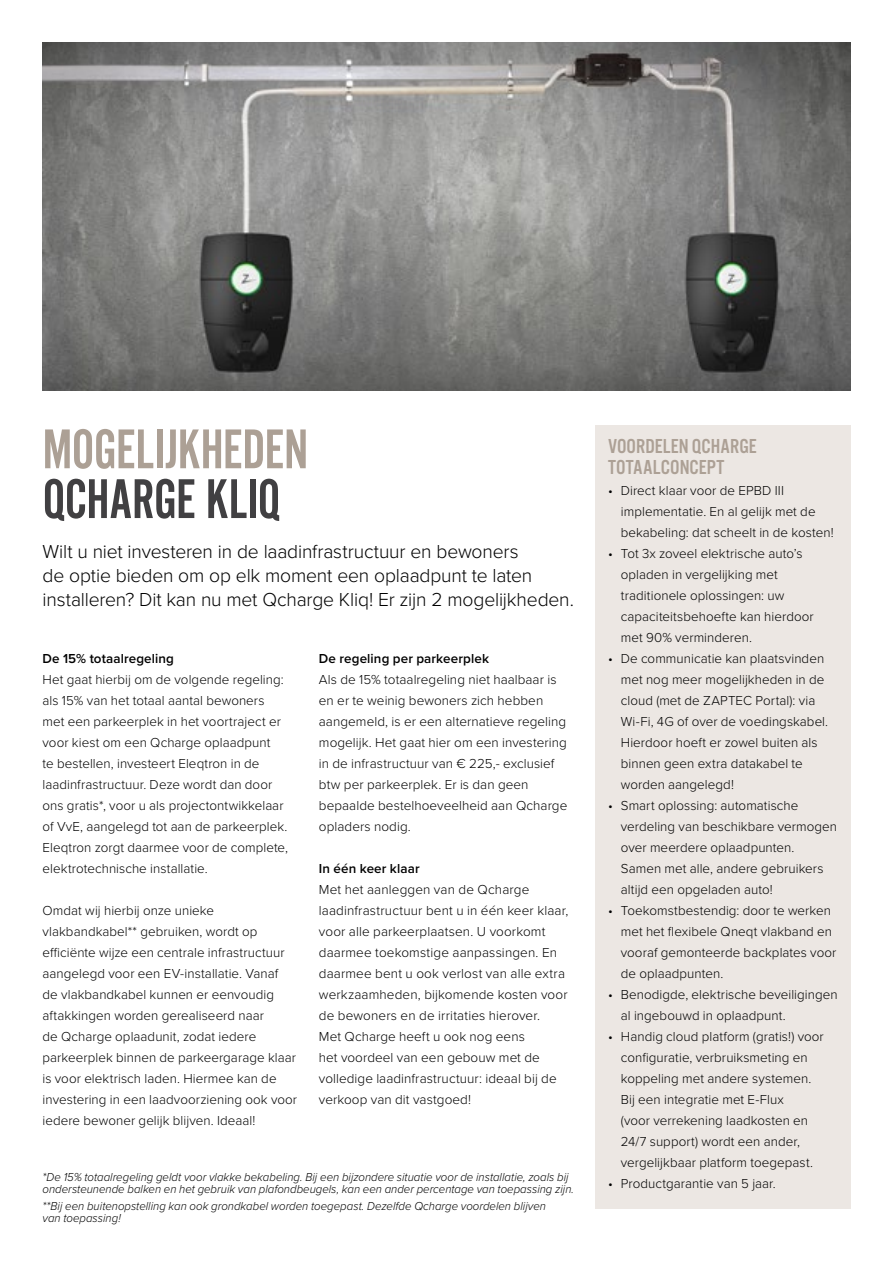
<style>
.page{position:relative;width:893px;height:1263px;background:#fff}
.page>*{position:absolute;margin:0;border:0;box-sizing:border-box;transform-origin:0 0}
.t1{font:58.2px "Alternate Gothic Com No 2";letter-spacing:-.01em;color:#aca095}
.t2{font:58.2px "Alternate Gothic Com No 2";letter-spacing:-.01em;color:#414042}
.t3{font:21px/21px "Alternate Got No 3 D";letter-spacing:.005em;color:#aca095}
.t4{font:300 19.5px/24px "Proxima Nova";letter-spacing:-.01em;color:#000}
.t5{font:300 13.5px/21px "Proxima Nova";letter-spacing:.005em;color:#000}
.t6{font:600 13.5px "Proxima Nova";letter-spacing:.01em;color:#000}
.t7{font:italic 300 12px/12px "Proxima Nova";color:#000;scale:.95 1}
</style>
<div class="page">
<img style="left:43px;top:43px;width:807px;height:347px">
<div style="left:595px;top:425px;width:255px;height:784px;background:#ece7e3"></div>
<h1 class="t1" style="left:43px;top:419px;width:267px">MOGELIJKHEDEN</h1>
<h1 class="t2" style="left:43px;top:469px;width:239px">QCHARGE KLIQ</h1>
<h3 class="t4" style="left:43px;top:540px;width:533px">Wilt u niet investeren in de laadinfrastructuur en bewoners<br>de optie bieden om op elk moment een oplaadpunt te laten installeren? Dit kan nu met Qcharge Kliq! Er zijn 2 mogelijkheden.</h3>
<p class="t6" style="left:43px;top:650px;width:133px">De 15% totaalregeling</p>
<p class="t5" style="left:43px;top:669px;width:247px">Het gaat hierbij om de volgende regeling: als 15% van het totaal aantal bewoners met een parkeerplek in het voortraject er voor kiest om een Qcharge oplaadpunt<br>te bestellen, investeert Eleqtron in de laadinfrastructuur. Deze wordt dan door ons gratis*, voor u als projectontwikkelaar of VvE, aangelegd tot aan de parkeerplek.<br>Eleqtron zorgt daarmee voor de complete, elektrotechnische installatie.</p>
<p class="t5" style="left:43px;top:900px;width:256px">Omdat wij hierbij onze unieke vlakbandkabel** gebruiken, wordt op efficiënte wijze een centrale infrastructuur aangelegd voor een EV-installatie. Vanaf<br>de vlakbandkabel kunnen er eenvoudig aftakkingen worden gerealiseerd naar<br>de Qcharge oplaadunit, zodat iedere parkeerplek binnen de parkeergarage klaar is voor elektrisch laden. Hiermee kan de investering in een laadvoorziening ook voor iedere bewoner gelijk blijven. Ideaal!</p>
<p class="t6" style="left:319px;top:651px;width:172px">De regeling per parkeerplek</p>
<p class="t5" style="left:319px;top:669px;width:250px">Als de 15% totaalregeling niet haalbaar is en er te weinig bewoners zich hebben aangemeld, is er een alternatieve regeling mogelijk. Het gaat hier om een investering in de infrastructuur van € 225,- exclusief btw per parkeerplek. Er is dan geen bepaalde bestelhoeveelheid aan Qcharge opladers nodig.</p>
<p class="t6" style="left:319px;top:860px;width:102px">In één keer klaar</p>
<p class="t5" style="left:319px;top:879px;width:251px">Met het aanleggen van de Qcharge laadinfrastructuur bent u in één keer klaar, voor alle parkeerplaatsen. U voorkomt daarmee toekomstige aanpassingen. En daarmee bent u ook verlost van alle extra werkzaamheden, bijkomende kosten voor de bewoners en de irritaties hierover.<br>Met Qcharge heeft u ook nog eens<br>het voordeel van een gebouw met de volledige laadinfrastructuur: ideaal bij de verkoop van dit vastgoed!</p>
<p class="t7" style="left:43px;top:1170px;width:561px">*De 15% totaalregeling geldt voor vlakke bekabeling. Bij een bijzondere situatie voor de installatie, zoals bij ondersteunende balken en het gebruik van plafondbeugels, kan een ander percentage van toepassing zijn.</p>
<p class="t7" style="left:43px;top:1199px;width:531px">**Bij een buitenopstelling kan ook grondkabel worden toegepast. Dezelfde Qcharge voordelen blijven van toepassing!</p>
<h2 class="t3" style="left:608px;top:436px;width:150px">VOORDELEN QCHARGE<br>TOTAALCONCEPT</h2>
<p class="t5" style="left:621px;top:480px;width:214px;text-indent:-13px">• Direct klaar voor de EPBD III implementatie. En al gelijk met de bekabeling: dat scheelt in de kosten!</p>
<p class="t5" style="left:621px;top:543px;width:194px;text-indent:-13px">• Tot 3x zoveel elektrische auto’s opladen in vergelijking met traditionele oplossingen: uw capaciteitsbehoefte kan hierdoor met 90% verminderen.</p>
<p class="t5" style="left:621px;top:648px;width:209px;text-indent:-13px">• De communicatie kan plaatsvinden met nog meer mogelijkheden in de cloud (met de ZAPTEC Portal): via<br>Wi-Fi, 4G of over de voedingskabel.<br>Hierdoor hoeft er zowel buiten als binnen geen extra datakabel te worden aangelegd!</p>
<p class="t5" style="left:621px;top:795px;width:218px;text-indent:-13px">• Smart oplossing: automatische verdeling van beschikbare vermogen over meerdere oplaadpunten.<br>Samen met alle, andere gebruikers altijd een opgeladen auto!</p>
<p class="t5" style="left:621px;top:900px;width:217px;text-indent:-13px">• Toekomstbestendig: door te werken met het flexibele Qneqt vlakband en vooraf gemonteerde backplates voor de oplaadpunten.</p>
<p class="t5" style="left:621px;top:984px;width:218px;text-indent:-13px">• Benodigde, elektrische beveiligingen al ingebouwd in oplaadpunt.</p>
<p class="t5" style="left:621px;top:1026px;width:204px;text-indent:-13px">• Handig cloud platform (gratis!) voor configuratie, verbruiksmeting en koppeling met andere systemen.<br>Bij een integratie met E-Flux<br>(voor verrekening laadkosten en 24/7 support) wordt een ander, vergelijkbaar platform toegepast.</p>
<p class="t5" style="left:608px;top:1173px;width:169px">• Productgarantie van 5 jaar.</p>
</div>
